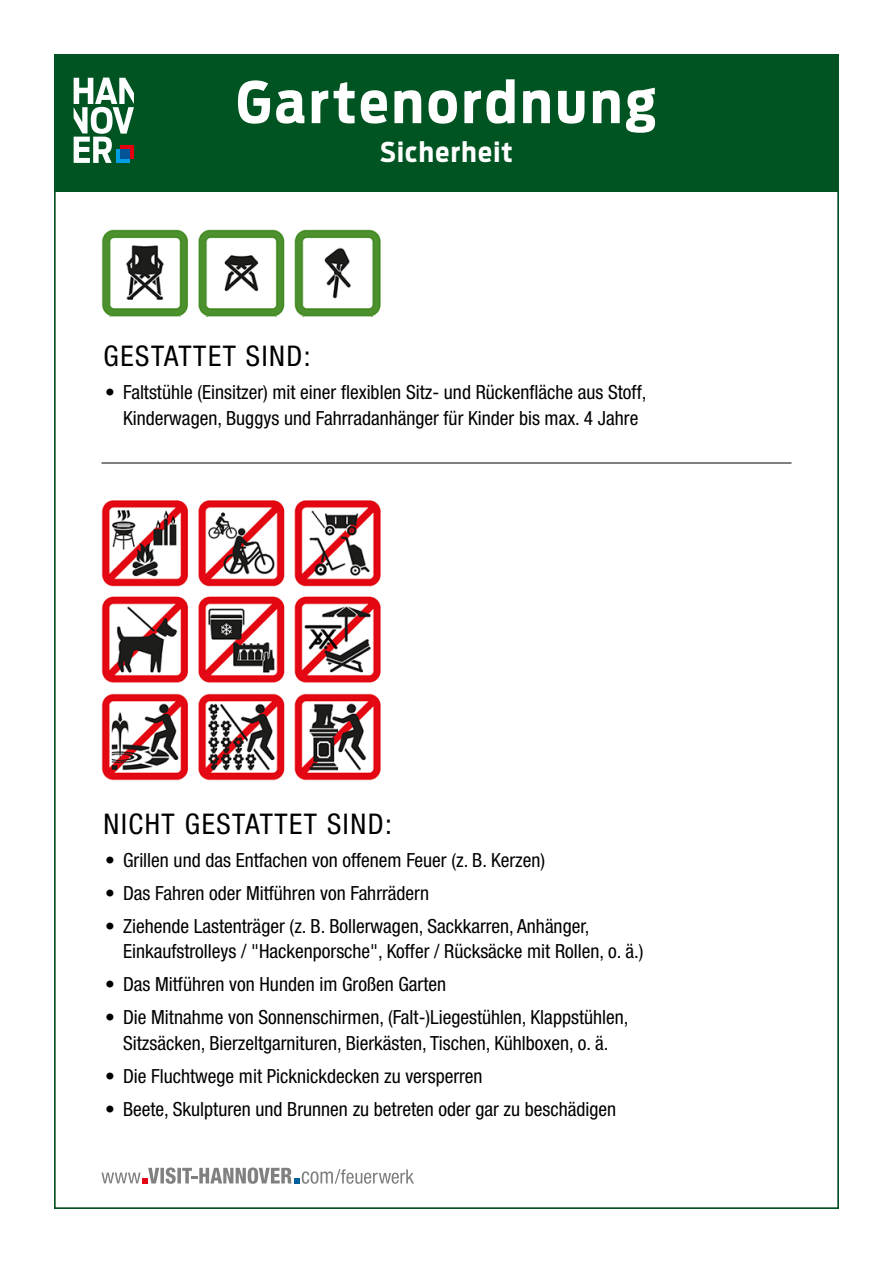
<style>
.page{position:relative;width:893px;height:1263px;background:#fff}
.page>*{position:absolute;margin:0;border:0;box-sizing:border-box;transform-origin:0 0}
.t1{font:700 57px "Antenna Cond";letter-spacing:.055em;color:#fff}
.t2{font:condensed 28.5px "Helvetica Neue LT Pro";letter-spacing:.055em;color:#000}
.t3{font:700 27px "Antenna Cond";letter-spacing:.05em;color:#fff}
.t4{font:condensed 19.5px/25.5px "Helvetica Neue LT Pro";color:#000;text-align:center}
</style>
<div class="page">
<hr style="left:101px;top:463px;width:690px;height:1px;background:#000">
<svg style="left:101px;top:1167px;width:313px;height:17px"></svg>
<img style="left:101px;top:500px;width:280px;height:281px">
<img style="left:101px;top:229px;width:280px;height:87px">
<div style="left:54px;top:54px;width:785px;height:137px;background:#005422"></div>
<svg style="left:74px;top:78px;width:60px;height:85px"></svg>
<h1 class="t1" style="left:236px;top:68px;width:422px">Gartenordnung</h1>
<h3 class="t3" style="left:380px;top:136px;width:134px">Sicherheit</h3>
<h2 class="t2" style="left:104px;top:340px;width:209px">GESTATTET SIND:</h2>
<p class="t4" style="left:105px;top:380px;width:543px">• Faltstühle (Einsitzer) mit einer flexiblen Sitz- und Rückenfläche aus Stoff,<br>Kinderwagen, Buggys und Fahrradanhänger für Kinder bis max. 4 Jahre</p>
<h2 class="t2" style="left:104px;top:807px;width:290px">NICHT GESTATTET SIND:</h2>
<p class="t4" style="left:105px;top:847px;width:442px">• Grillen und das Entfachen von offenem Feuer (z. B. Kerzen)</p>
<p class="t4" style="left:105px;top:880px;width:325px">• Das Fahren oder Mitführen von Fahrrädern</p>
<p class="t4" style="left:123px;top:913px;width:522px;text-align:left;text-indent:-18px">• Ziehende Lastenträger (z. B. Bollerwagen, Sackkarren, Anhänger,<br>Einkaufstrolleys / "Hackenporsche", Koffer / Rücksäcke mit Rollen, o. ä.)</p>
<p class="t4" style="left:105px;top:972px;width:342px">• Das Mitführen von Hunden im Großen Garten</p>
<p class="t4" style="left:105px;top:1005px;width:525px">• Die Mitnahme von Sonnenschirmen, (Falt-)Liegestühlen, Klappstühlen,<br>Sitzsäcken, Bierzeltgarnituren, Bierkästen, Tischen, Kühlboxen, o. ä.</p>
<p class="t4" style="left:105px;top:1063px;width:379px">• Die Fluchtwege mit Picknickdecken zu versperren</p>
<p class="t4" style="left:105px;top:1096px;width:512px">• Beete, Skulpturen und Brunnen zu betreten oder gar zu beschädigen</p>
</div>
